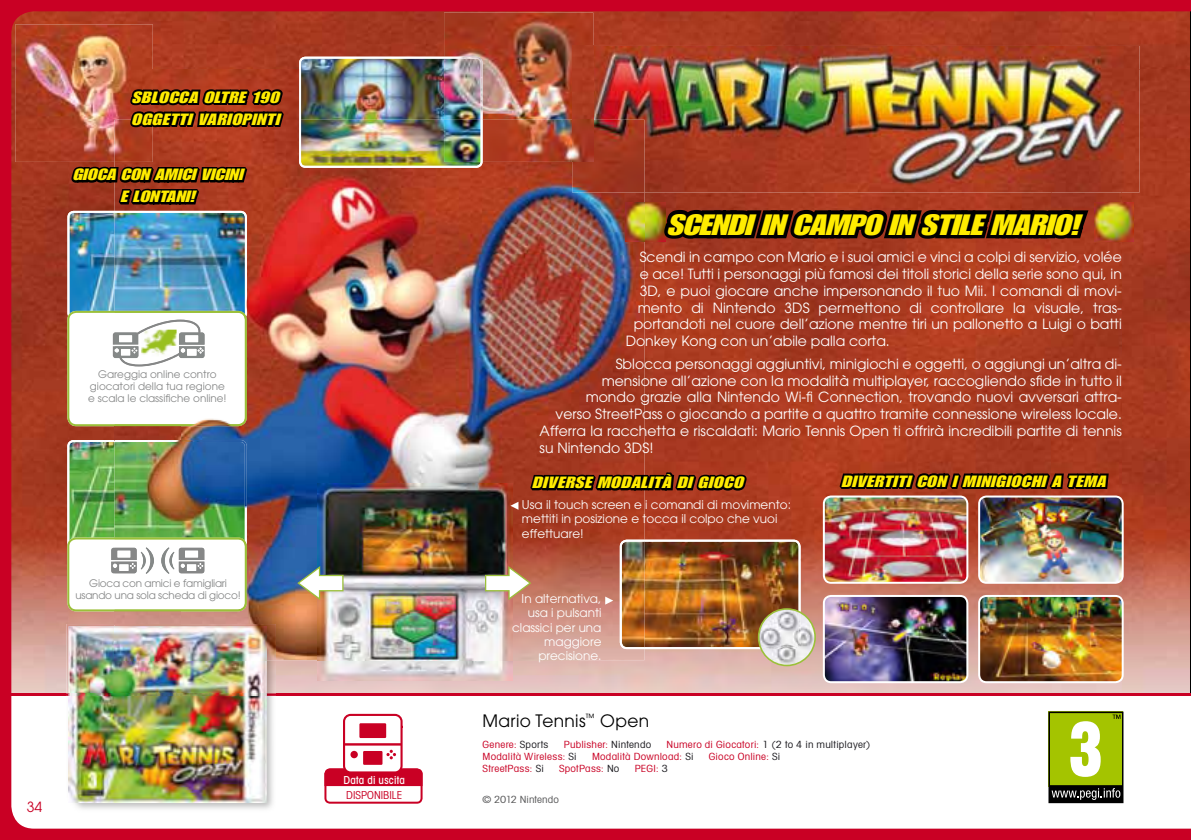
<style>
.page{position:relative;width:1191px;height:840px;background:#fff}
.page>*{position:absolute;margin:0;border:0;box-sizing:border-box;transform-origin:0 0}
.t1{font:italic 28.8px "Impact LT";color:#ffec00;scale:1.25 1}
.t2{font:17px "Avant Garde LT";letter-spacing:.02em;color:#000}
.t3{font:italic 16px/22px "Impact LT";color:#ffec00;scale:1.25 1}
.t4{font:14px "Avant Garde LT";color:#fff}
.t5{font:14px "Avant Garde LT";color:#c90024}
.t6{font:12px/14.4px "Avant Garde LT";color:#fff}
.t7{font:500 condensed 11px "Avant Garde LT";letter-spacing:.025em;color:#fff}
.t8{font:condensed 11px "Avant Garde LT";letter-spacing:.005em;color:#c90024}
.t9{font:10.4px/12px "Avant Garde LT";color:#868787;text-align:center}
.t10{font:10.4px/12px "Avant Garde LT";letter-spacing:-.02em;color:#868787;text-align:center}
.t11{font:condensed 9.8px "Avant Garde LT";letter-spacing:.02em;color:#c90024;scale:1.11 1}
.t12{font:condensed 9.8px "Avant Garde LT";letter-spacing:.02em;color:#1c1b20;scale:1.11 1}
.t13{font:condensed 9.8px "Avant Garde LT";letter-spacing:.005em;color:#575758;scale:1.11 1}
.s1{color:#1c1b20}
.s2{color:#c90024}
</style>
<div class="page">
<img style="left:69px;top:839px;width:1053px;height:1px">
<img style="left:0;top:0;width:1191px;height:839px">
<p class="t3" style="left:131px;top:86px;width:124px">SBLOCCA OLTRE190<br>OGGETTIVARIOPINTI</p>
<p class="t3" style="left:72px;top:163px;width:142px;text-align:center">GIOCA CON AMICIVICINI<br>ELONTANI!</p>
<p class="t9" style="left:88px;top:368px;width:140px">Gareggia online contro giocatori della tua regione e scala le classifiche online!</p>
<p class="t10" style="left:75px;top:577px;width:167px">Gioca con amici e famigliari usando una sola scheda di gioco!</p>
<p class="t5" style="left:27px;top:797px;width:17px">34</p>
<p class="t7" style="left:343px;top:772px;width:63px">Data di uscita</p>
<p class="t8" style="left:346px;top:787px;width:58px">DISPONIBILE</p>
<h1 class="t1" style="left:666px;top:207px;width:339px">SCENDIINCAMPOINSTILEMARIO!</h1>
<p class="t4" style="left:639px;top:249px;width:483px">Scendi in campo con Mario e i suoi amici e vinci a colpi di servizio, volée</p>
<p class="t4" style="left:639px;top:265px;width:484px">e ace! Tutti i personaggi più famosi dei titoli storici della serie sono qui, in</p>
<p class="t4" style="left:639px;top:282px;width:483px">3D, e puoi giocare anche impersonando il tuo Mii. I comandi di movi-</p>
<p class="t4" style="left:637px;top:299px;width:486px">mento di Nintendo 3DS permettono di controllare la visuale, tras-</p>
<p class="t4" style="left:633px;top:316px;width:489px">portandoti nel cuore dell’azione mentre tiri un pallonetto a Luigi o batti</p>
<p class="t4" style="left:625px;top:333px;width:265px">Donkey Kong con un’abile palla corta.</p>
<p class="t4" style="left:615px;top:355px;width:507px">Sblocca personaggi aggiuntivi, minigiochi e oggetti, o aggiungi un’altra di-</p>
<p class="t4" style="left:601px;top:372px;width:521px">mensione all’azione con la modalità multiplayer, raccogliendo sfide in tutto il</p>
<p class="t4" style="left:585px;top:389px;width:538px">mondo grazie alla Nintendo Wi-fi Connection, trovando nuovi avversari attra-</p>
<p class="t4" style="left:555px;top:405px;width:568px">verso StreetPass o giocando a partite a quattro tramite connessione wireless locale.</p>
<p class="t4" style="left:539px;top:422px;width:583px">Afferra la racchetta e riscaldati: Mario Tennis Open ti offrirà incredibili partite di tennis</p>
<p class="t4" style="left:539px;top:439px;width:115px">su Nintendo 3DS!</p>
<p class="t3" style="left:532px;top:471px;width:174px">DIVERSEMODALITÀ DIGIOCO</p>
<p class="t6" style="left:522px;top:497px;width:270px">Usa il touch screen e i comandi di movimento: mettiti in posizione e tocca il colpo che vuoi effettuare!</p>
<p class="t3" style="left:841px;top:470px;width:217px">DIVERTITI CON IMINIGIOCHIA TEMA</p>
<p class="t6" style="left:512px;top:590px;width:91px;text-align:right">In alternativa, usa i pulsanti classici per una maggiore precisione.</p>
<p class="t2" style="left:482px;top:710px;width:168px">Mario Tennis<sup>™</sup> Open</p>
<p class="t11" style="left:482px;top:738px;width:61px">Genere: <span class="s1">Sports</span></p>
<p class="t11" style="left:564px;top:738px;width:80px">Publisher: <span class="s1">Nintendo</span></p>
<p class="t12" style="left:666px;top:738px;width:185px"><span class="s2">Numero di Giocatori:</span> 1 (2 to 4 in multiplayer)</p>
<p class="t11" style="left:482px;top:750px;width:86px">Modalità Wireless: <span class="s1">Si</span></p>
<p class="t11" style="left:592px;top:750px;width:93px">Modalità Download: <span class="s1">Si</span></p>
<p class="t11" style="left:709px;top:750px;width:66px">Gioco Online: <span class="s1">Si</span></p>
<p class="t11" style="left:482px;top:762px;width:57px">StreetPass: <span class="s1">Si</span></p>
<p class="t11" style="left:559px;top:762px;width:56px">SpotPass: <span class="s1">No</span></p>
<p class="t11" style="left:635px;top:762px;width:31px">PEGI: <span class="s1">3</span></p>
<p class="t13" style="left:482px;top:793px;width:70px">© 2012 Nintendo</p>
</div>
